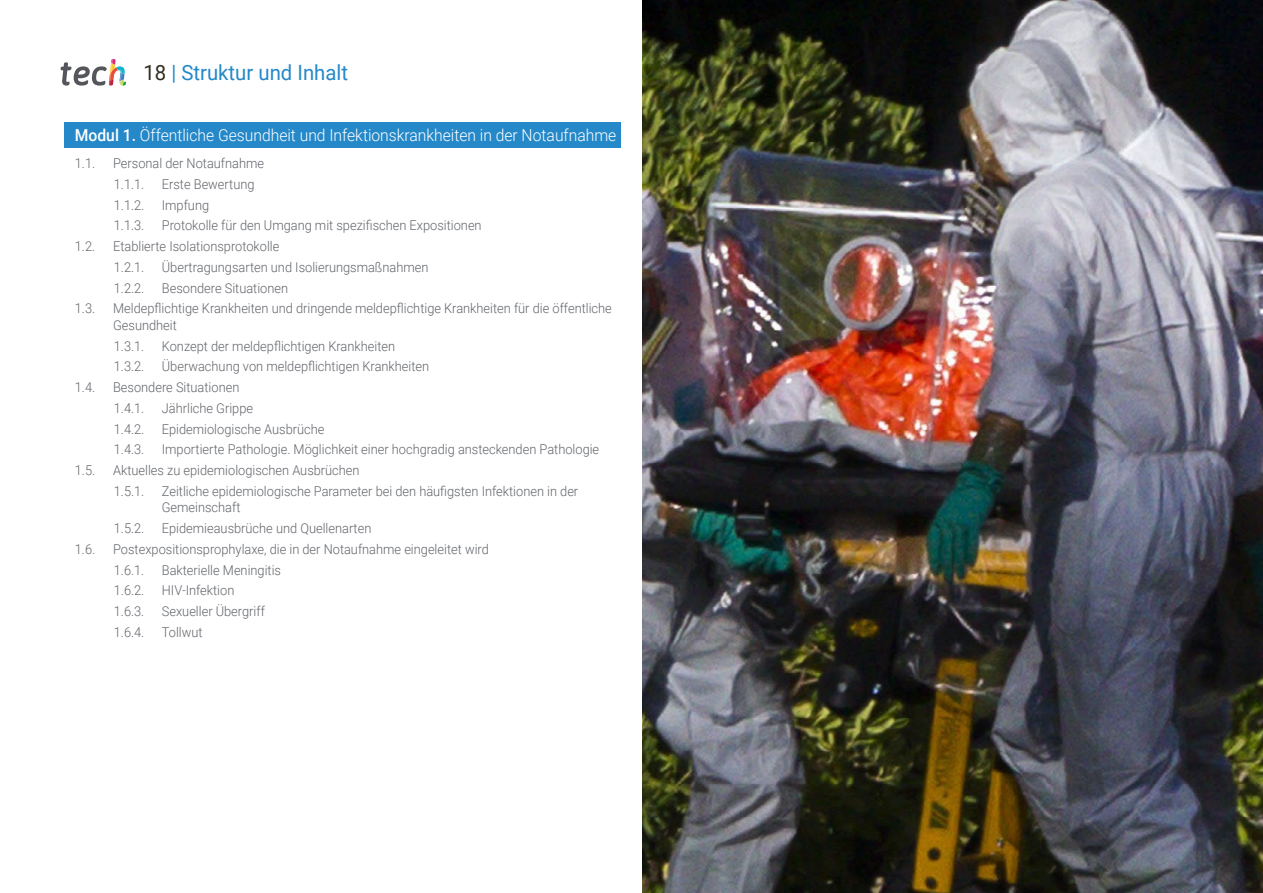
<style>
.page{position:relative;width:1263px;height:893px;background:#fff}
.page>*{position:absolute;margin:0;border:0;box-sizing:border-box;transform-origin:0 0}
.t1{font:21px "Roboto";color:#2488c9}
.t2{font:300 16.5px "Roboto";color:#fff;scale:.95 1}
.t3{font:300 13.5px/20.7px "Roboto";color:#61646a;scale:.95 1}
.s1{color:#312e20}
.s2{font-weight:500}
</style>
<div class="page">
<div style="left:64px;top:122px;width:557px;height:25px;background:#2488c9"></div>
<img style="left:642px;top:0;width:621px;height:893px">
<svg style="left:61px;top:59px;width:65px;height:27px"></svg>
<h1 class="t1" style="left:144px;top:57px;width:206px"><span class="s1">18</span> | Struktur und Inhalt</h1>
<p class="t2" style="left:75px;top:124px;width:572px"><span class="s2">Modul 1.</span> Öffentliche Gesundheit und Infektionskrankheiten in der Notaufnahme</p>
<p class="t3" style="left:75px;top:152px;width:23px">1.1.</p>
<p class="t3" style="left:113px;top:152px;width:160px">Personal der Notaufnahme<br>1.1.1.</p>
<p class="t3" style="left:162px;top:173px;width:99px">Erste Bewertung</p>
<p class="t3" style="left:114px;top:194px;width:34px">1.1.2.</p>
<p class="t3" style="left:162px;top:194px;width:51px">Impfung</p>
<p class="t3" style="left:114px;top:215px;width:34px">1.1.3.</p>
<p class="t3" style="left:162px;top:215px;width:338px">Protokolle für den Umgang mit spezifischen Expositionen</p>
<p class="t3" style="left:75px;top:235px;width:23px">1.2.</p>
<p class="t3" style="left:113px;top:235px;width:177px">Etablierte Isolationsprotokolle<br>1.2.1.</p>
<p class="t3" style="left:162px;top:256px;width:282px">Übertragungsarten und Isolierungsmaßnahmen</p>
<p class="t3" style="left:114px;top:277px;width:34px">1.2.2.</p>
<p class="t3" style="left:162px;top:277px;width:134px">Besondere Situationen</p>
<p class="t3" style="left:75px;top:298px;width:23px">1.3.</p>
<p class="t3" style="left:113px;top:300px;width:526px;line-height:16.5px">Meldepflichtige Krankheiten und dringende meldepflichtige Krankheiten für die öffentliche<br>Gesundheit</p>
<p class="t3" style="left:114px;top:335px;width:34px">1.3.1.</p>
<p class="t3" style="left:162px;top:335px;width:247px">Konzept der meldepflichtigen Krankheiten</p>
<p class="t3" style="left:114px;top:356px;width:34px">1.3.2.</p>
<p class="t3" style="left:162px;top:356px;width:283px">Überwachung von meldepflichtigen Krankheiten</p>
<p class="t3" style="left:75px;top:376px;width:23px">1.4.</p>
<p class="t3" style="left:113px;top:376px;width:134px">Besondere Situationen<br>1.4.1.</p>
<p class="t3" style="left:162px;top:397px;width:98px">Jährliche Grippe</p>
<p class="t3" style="left:114px;top:418px;width:34px">1.4.2.</p>
<p class="t3" style="left:162px;top:418px;width:173px">Epidemiologische Ausbrüche</p>
<p class="t3" style="left:114px;top:439px;width:34px">1.4.3.</p>
<p class="t3" style="left:162px;top:439px;width:462px">Importierte Pathologie. Möglichkeit einer hochgradig ansteckenden Pathologie</p>
<p class="t3" style="left:75px;top:459px;width:23px">1.5.</p>
<p class="t3" style="left:113px;top:459px;width:261px">Aktuelles zu epidemiologischen Ausbrüchen<br>1.5.1.</p>
<p class="t3" style="left:162px;top:482px;width:440px;line-height:16.5px">Zeitliche epidemiologische Parameter bei den häufigsten Infektionen in der<br>Gemeinschaft</p>
<p class="t3" style="left:114px;top:517px;width:34px">1.5.2.</p>
<p class="t3" style="left:162px;top:517px;width:222px">Epidemieausbrüche und Quellenarten</p>
<p class="t3" style="left:75px;top:538px;width:23px">1.6.</p>
<p class="t3" style="left:113px;top:538px;width:397px">Postexpositionsprophylaxe, die in der Notaufnahme eingeleitet wird<br>1.6.1.</p>
<p class="t3" style="left:162px;top:559px;width:127px">Bakterielle Meningitis</p>
<p class="t3" style="left:114px;top:580px;width:34px">1.6.2.</p>
<p class="t3" style="left:162px;top:580px;width:78px">HIV-Infektion</p>
<p class="t3" style="left:114px;top:600px;width:34px">1.6.3.</p>
<p class="t3" style="left:162px;top:600px;width:110px">Sexueller Übergriff</p>
<p class="t3" style="left:114px;top:621px;width:34px">1.6.4.</p>
<p class="t3" style="left:162px;top:621px;width:44px">Tollwut</p>
</div>
